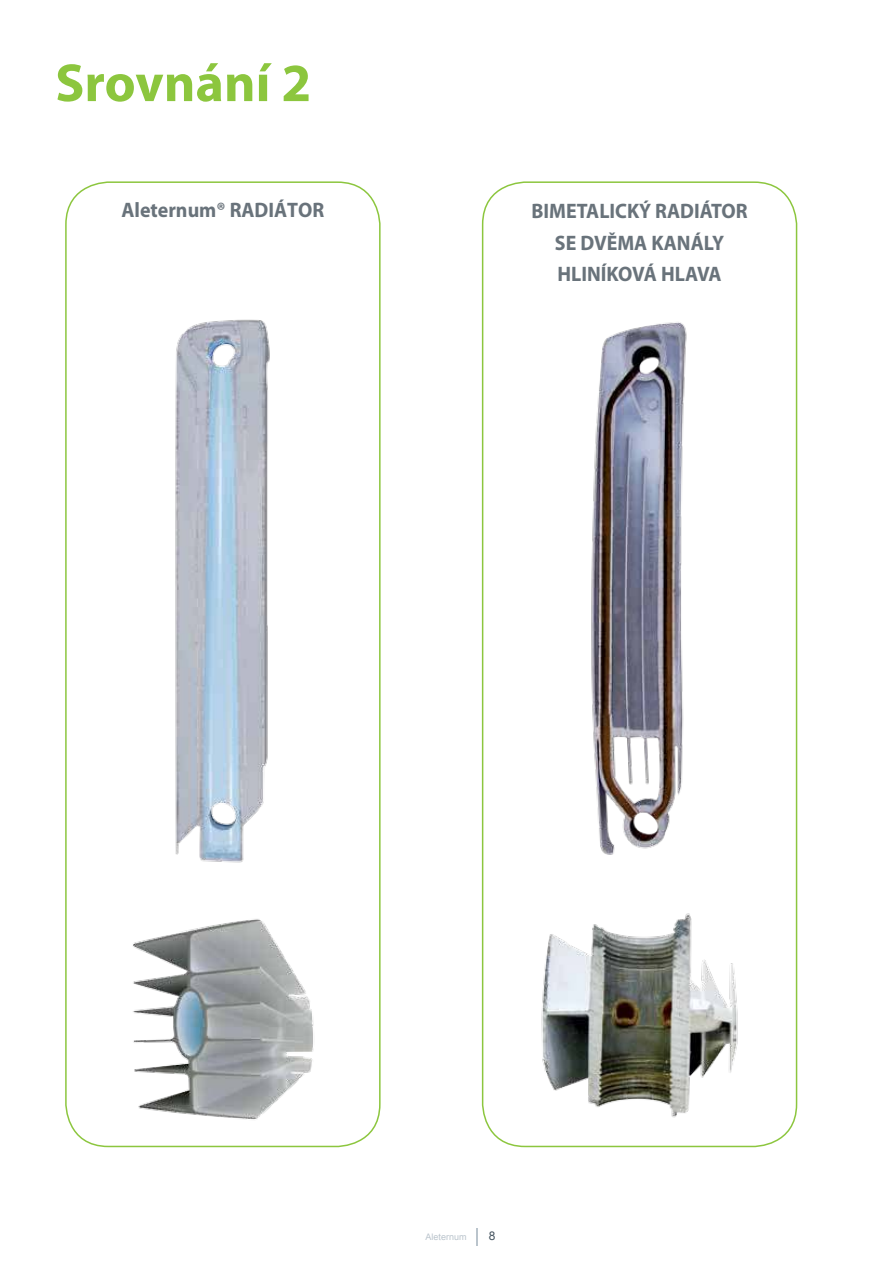
<style>
.page{position:relative;width:893px;height:1263px;background:#fff}
.page>*{position:absolute;margin:0;border:0;box-sizing:border-box;transform-origin:0 0}
.t1{font:700 54px "Myriad Pro";color:#8cc63e}
.t2{font:700 21px/31.5px "Myriad Pro";color:#69737b;text-align:center;scale:.95 1}
.t3{font:12px "Arial";color:#45545f}
.t4{font:9px "Arial";color:#bac4cc}
</style>
<div class="page">
<svg style="left:476px;top:1229px;width:2px;height:17px"></svg>
<div style="left:482px;top:181px;width:315px;height:966px;border:2px solid #8cc63e;border-radius:43px"></div>
<img style="left:541px;top:913px;width:197px;height:205px">
<img style="left:591px;top:322px;width:96px;height:533px">
<div style="left:65px;top:181px;width:316px;height:966px;border:2px solid #8cc63e;border-radius:43px"></div>
<img style="left:175px;top:319px;width:95px;height:544px">
<img style="left:133px;top:919px;width:181px;height:201px">
<h1 class="t1" style="left:55px;top:53px;width:258px">Srovnání 2</h1>
<p class="t2" style="left:121px;top:195px;width:215px">Aleternum® RADIÁTOR</p>
<p class="t2" style="left:531px;top:196px;width:229px">BIMETALICKÝ RADIÁTOR<br>SE DVĚMA KANÁLY<br>HLINÍKOVÁ HLAVA</p>
<p class="t4" style="left:426px;top:1233px;width:43px">Aleternum</p>
<p class="t3" style="left:489px;top:1229px;width:8px">8</p>
</div>
